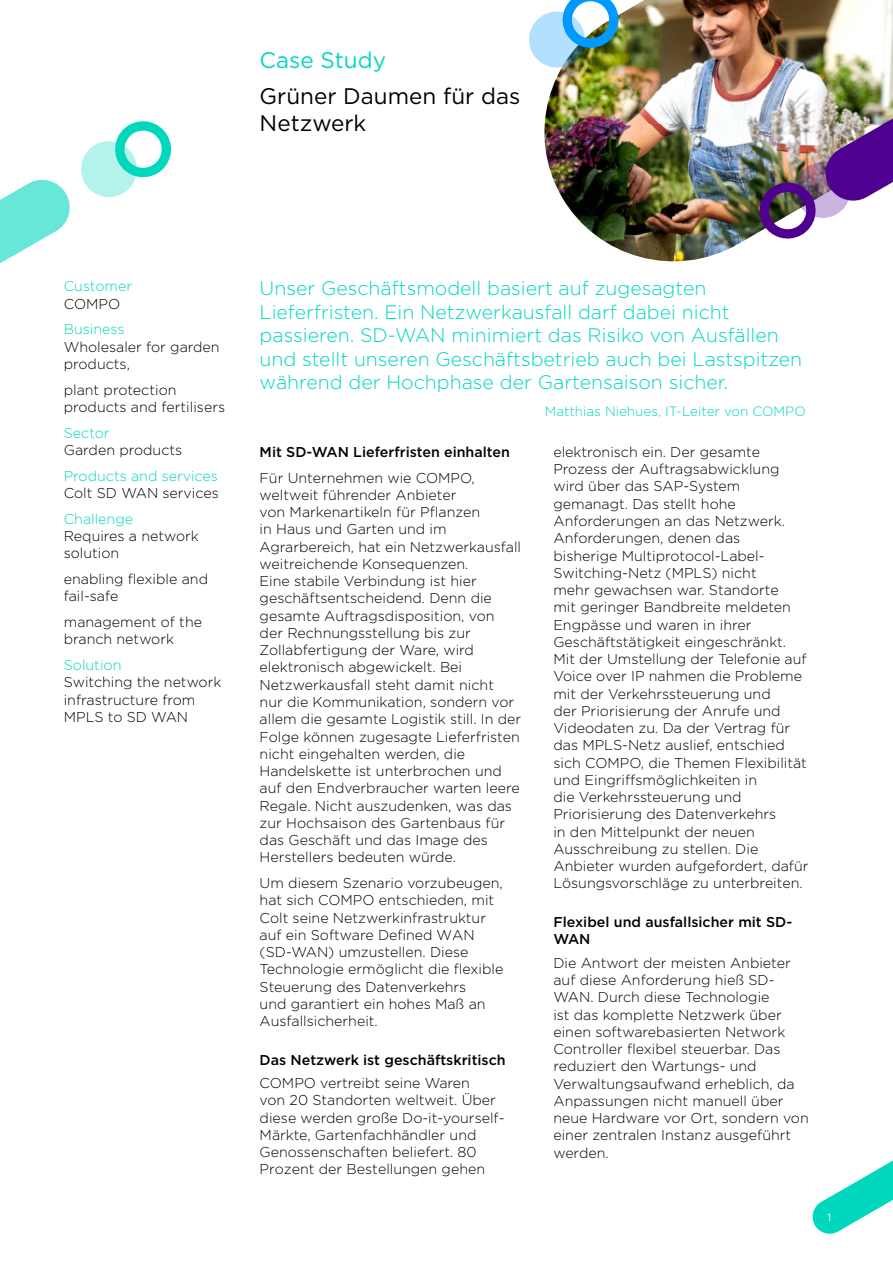
<style>
.page{position:relative;width:893px;height:1263px;background:#fff}
.page>*{position:absolute;margin:0;border:0;box-sizing:border-box;transform-origin:0 0}
.Headline_01{font:22.5px/27px "Gotham";color:#000}
.Headline_01-2{font:22.5px "Gotham";color:#00d7bd}
.Heading_01{font:300 19.5px/23.4px "Gotham";color:#00d7bd}
.Body_01{font:300 14.25px/17.2px "Gotham";color:#000}
.Subheading_03{font:500 14.25px/17.2px "Gotham";color:#000}
.Body_01-2{font:300 14.25px/17.2px "Gotham";color:#00d7bd}
.Heading_01-2{font:300 13.5px "Gotham";color:#00d7bd}
.t1{font:10.5px "Gotham";color:#fff}
.s1{color:#000}
.s2{color:#00d7bd}
</style>
<div class="page">
<img style="left:544px;top:0;width:349px;height:262px">
<svg style="left:0;top:180px;width:70px;height:84px"></svg>
<svg style="left:81px;top:121px;width:91px;height:76px"></svg>
<img style="left:529px;top:0;width:93px;height:68px">
<img style="left:756px;top:48px;width:137px;height:195px">
<svg style="left:813px;top:1160px;width:80px;height:74px"></svg>
<p class="Headline_01-2" style="left:260px;top:45px;width:128px">Case Study</p>
<p class="Headline_01" style="left:260px;top:82px;width:262px">Grüner Daumen für das<br>Netzwerk</p>
<p class="Body_01-2" style="left:64px;top:277px;width:70px">Customer<br><span class="s1">COMPO</span></p>
<p class="Body_01" style="left:64px;top:320px;width:157px"><span class="s2">Business<br></span>Wholesaler for garden products,</p>
<p class="Body_01" style="left:64px;top:381px;width:163px">plant protection products and fertilisers</p>
<p class="Body_01" style="left:64px;top:424px;width:120px"><span class="s2">Sector<br></span>Garden products</p>
<p class="Body_01-2" style="left:64px;top:467px;width:157px">Products and services<br><span class="s1">Colt SD WAN services</span></p>
<p class="Body_01" style="left:64px;top:510px;width:137px"><span class="s2">Challenge<br></span>Requires a network solution</p>
<p class="Body_01" style="left:64px;top:570px;width:146px">enabling flexible and fail-safe</p>
<p class="Body_01" style="left:64px;top:613px;width:140px">management of the branch network</p>
<p class="Body_01" style="left:64px;top:656px;width:159px"><span class="s2">Solution<br></span>Switching the network infrastructure from<br>MPLS to SD WAN</p>
<p class="Heading_01" style="left:260px;top:276px;width:544px">Unser Geschäftsmodell basiert auf zugesagten Lieferfristen. Ein Netzwerkausfall darf dabei nicht passieren. SD-WAN minimiert das Risiko von Ausfällen und stellt unseren Geschäftsbetrieb auch bei Lastspitzen während der Hochphase der Gartensaison sicher.</p>
<p class="Heading_01-2" style="left:545px;top:403px;width:263px">Matthias Niehues, IT-Leiter von COMPO</p>
<p class="Subheading_03" style="left:260px;top:443px;width:252px">Mit SD-WAN Lieferfristen einhalten</p>
<p class="Body_01" style="left:260px;top:469px;width:263px">Für Unternehmen wie COMPO, weltweit führender Anbieter<br>von Markenartikeln für Pflanzen<br>in Haus und Garten und im Agrarbereich, hat ein Netzwerkausfall weitreichende Konsequenzen.<br>Eine stabile Verbindung ist hier geschäftsentscheidend. Denn die gesamte Auftragsdisposition, von der Rechnungsstellung bis zur Zollabfertigung der Ware, wird elektronisch abgewickelt. Bei Netzwerkausfall steht damit nicht<br>nur die Kommunikation, sondern vor allem die gesamte Logistik still. In der Folge können zugesagte Lieferfristen nicht eingehalten werden, die Handelskette ist unterbrochen und auf den Endverbraucher warten leere Regale. Nicht auszudenken, was das zur Hochsaison des Gartenbaus für das Geschäft und das Image des Herstellers bedeuten würde.</p>
<p class="Body_01" style="left:260px;top:874px;width:245px">Um diesem Szenario vorzubeugen, hat sich COMPO entschieden, mit<br>Colt seine Netzwerkinfrastruktur auf ein Software Defined WAN (SD-WAN) umzustellen. Diese<br>Technologie ermöglicht die flexible<br>Steuerung des Datenverkehrs<br>und garantiert ein hohes Maß an<br>Ausfallsicherheit.</p>
<p class="Subheading_03" style="left:260px;top:1051px;width:248px">Das Netzwerk ist geschäftskritisch</p>
<p class="Body_01" style="left:260px;top:1074px;width:246px">COMPO vertreibt seine Waren<br>von 20 Standorten weltweit. Über diese werden große Do-it-yourself-<br>Märkte, Gartenfachhändler und<br>Genossenschaften beliefert. 80<br>Prozent der Bestellungen gehen</p>
<p class="Body_01" style="left:553px;top:443px;width:257px">elektronisch ein. Der gesamte<br>Prozess der Auftragsabwicklung wird über das SAP-System gemanagt. Das stellt hohe<br>Anforderungen an das Netzwerk.<br>Anforderungen, denen das<br>bisherige Multiprotocol-Label-<br>Switching-Netz (MPLS) nicht<br>mehr gewachsen war. Standorte<br>mit geringer Bandbreite meldeten<br>Engpässe und waren in ihrer<br>Geschäftstätigkeit eingeschränkt.<br>Mit der Umstellung der Telefonie auf<br>Voice over IP nahmen die Probleme mit der Verkehrssteuerung und<br>der Priorisierung der Anrufe und<br>Videodaten zu. Da der Vertrag für das MPLS-Netz auslief, entschied sich COMPO, die Themen Flexibilität und Eingriffsmöglichkeiten in<br>die Verkehrssteuerung und<br>Priorisierung des Datenverkehrs<br>in den Mittelpunkt der neuen<br>Ausschreibung zu stellen. Die<br>Anbieter wurden aufgefordert, dafür<br>Lösungsvorschläge zu unterbreiten.</p>
<p class="Subheading_03" style="left:553px;top:913px;width:240px">Flexibel und ausfallsicher mit SD-<br>WAN</p>
<p class="Body_01" style="left:553px;top:954px;width:257px">Die Antwort der meisten Anbieter auf diese Anforderung hieß SD-<br>WAN. Durch diese Technologie<br>ist das komplette Netzwerk über einen softwarebasierten Network<br>Controller flexibel steuerbar. Das reduziert den Wartungs- und<br>Verwaltungsaufwand erheblich, da<br>Anpassungen nicht manuell über neue Hardware vor Ort, sondern von einer zentralen Instanz ausgeführt werden.</p>
<p class="t1" style="left:827px;top:1210px;width:5px">1</p>
</div>
